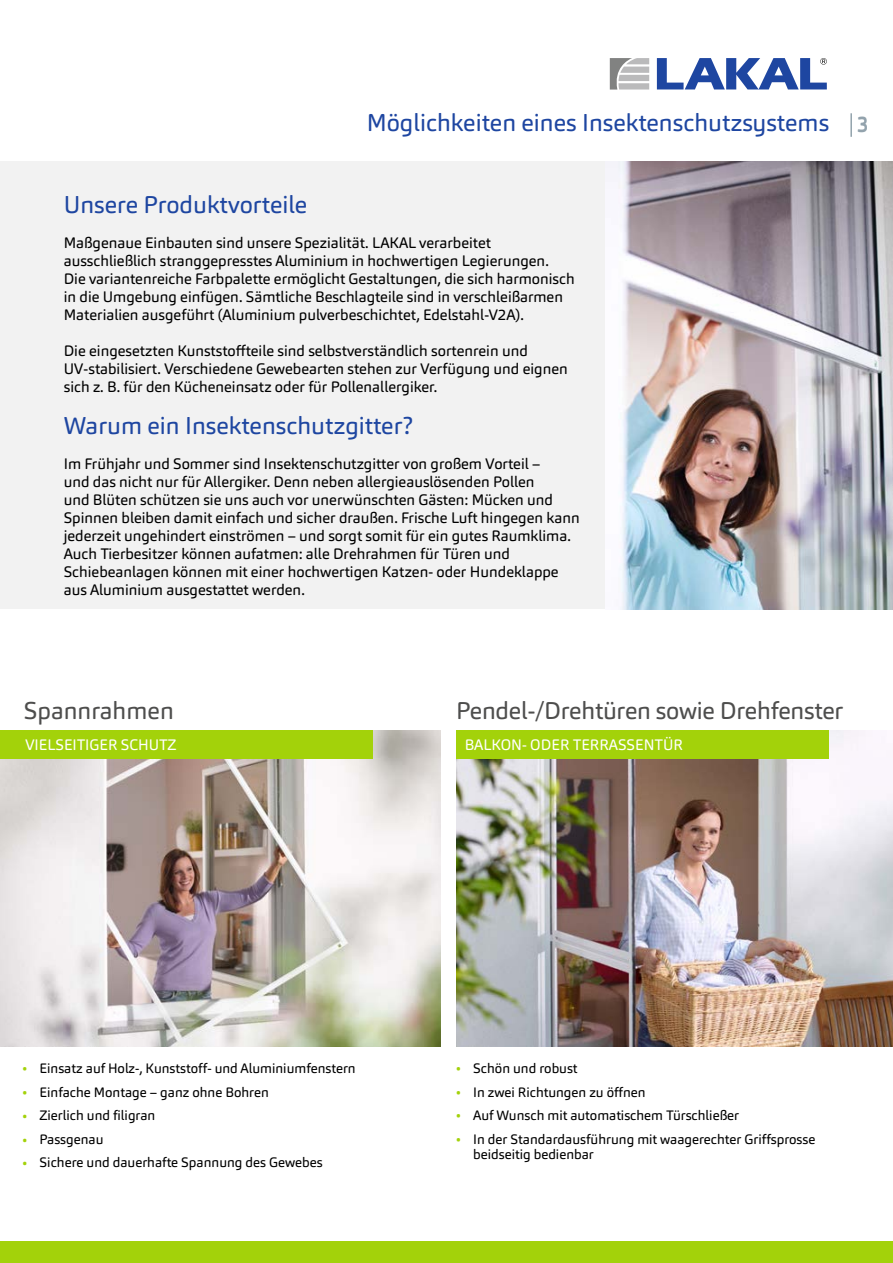
<style>
.page{position:relative;width:893px;height:1263px;background:#fff}
.page>*{position:absolute;margin:0;border:0;box-sizing:border-box;transform-origin:0 0}
.t1{font:24px "Carnas";color:#1e46a1}
.t2{font:24px "Carnas";letter-spacing:-.01em;color:#4e4e4d}
.t3{font:15px/18px "Carnas";color:#000}
.t4{font:15px "Carnas";color:#fff}
.t5{font:13.5px/23.5px "Carnas";color:#000}
.s1{font-size:21px;color:#93a3ad}
.s2{color:#a3d20a}
</style>
<div class="page">
<div style="left:0;top:1242px;width:893px;height:21px;background:#a3d20a"></div>
<div style="left:0;top:162px;width:893px;height:447px;background:#f2f2f2"></div>
<img style="left:606px;top:162px;width:287px;height:447px">
<svg style="left:610px;top:58px;width:39px;height:32px"></svg>
<svg style="left:657px;top:58px;width:170px;height:31px"></svg>
<hr style="left:850px;top:113px;width:2px;height:24px;background:#93a3ad">
<img style="left:456px;top:731px;width:437px;height:315px">
<img style="left:0;top:731px;width:441px;height:315px">
<div style="left:0;top:731px;width:373px;height:28px;background:#a3d20a"></div>
<div style="left:456px;top:731px;width:373px;height:28px;background:#a3d20a"></div>
<h1 class="t1" style="left:367px;top:108px;width:504px">Möglichkeiten eines Insektenschutzsystems <span class="s1">3</span></h1>
<h1 class="t1" style="left:64px;top:189px;width:245px">Unsere Produktvorteile</h1>
<p class="t3" style="left:64px;top:233px;width:512px">Maßgenaue Einbauten sind unsere Spezialität. LAKAL verarbeitet ausschließlich stranggepresstes Aluminium in hochwertigen Legierungen.<br>Die variantenreiche Farbpalette ermöglicht Gestaltungen, die sich harmonisch in die Umgebung einfügen. Sämtliche Beschlagteile sind in verschleißarmen Materialien ausgeführt (Aluminium pulverbeschichtet, Edelstahl-V2A).</p>
<p class="t3" style="left:64px;top:341px;width:506px">Die eingesetzten Kunststoffteile sind selbstverständlich sortenrein und<br>UV-stabilisiert. Verschiedene Gewebearten stehen zur Verfügung und eignen sich z. B. für den Kücheneinsatz oder für Pollenallergiker.</p>
<h1 class="t1" style="left:64px;top:411px;width:351px">Warum ein Insektenschutzgitter?</h1>
<p class="t3" style="left:64px;top:455px;width:517px">Im Frühjahr und Sommer sind Insektenschutzgitter von großem Vorteil –<br>und das nicht nur für Allergiker. Denn neben allergieauslösenden Pollen<br>und Blüten schützen sie uns auch vor unerwünschten Gästen: Mücken und Spinnen bleiben damit einfach und sicher draußen. Frische Luft hingegen kann jederzeit ungehindert einströmen – und sorgt somit für ein gutes Raumklima.<br>Auch Tierbesitzer können aufatmen: alle Drehrahmen für Türen und Schiebeanlagen können mit einer hochwertigen Katzen- oder Hundeklappe aus Aluminium ausgestattet werden.</p>
<h1 class="t2" style="left:24px;top:695px;width:152px">Spannrahmen</h1>
<p class="t4" style="left:26px;top:736px;width:153px">VIELSEITIGER SCHUTZ</p>
<h1 class="t2" style="left:456px;top:695px;width:389px">Pendel-/Drehtüren sowie Drehfenster</h1>
<p class="t4" style="left:465px;top:736px;width:220px">BALKON- ODER TERRASSENTÜR</p>
<p class="t5" style="left:40px;top:1057px;width:317px">Einsatz auf Holz-, Kunststoff- und Aluminiumfenstern<br>Einfache Montage – ganz ohne Bohren</p>
<p class="t5" style="left:23px;top:1104px;width:134px"><span class="s2">•</span> Zierlich und filigran</p>
<p class="t5" style="left:23px;top:1127px;width:82px"><span class="s2">•</span> Passgenau</p>
<p class="t5" style="left:23px;top:1151px;width:302px"><span class="s2">•</span> Sichere und dauerhafte Spannung des Gewebes</p>
<p class="t5" style="left:473px;top:1057px;width:344px">Schön und robust<br>In zwei Richtungen zu öffnen<br>Auf Wunsch mit automatischem Türschließer<br>In der Standardausführung mit waagerechter Griffsprosse</p>
<p class="t5" style="left:473px;top:1142px;width:122px">beidseitig bedienbar</p>
</div>
